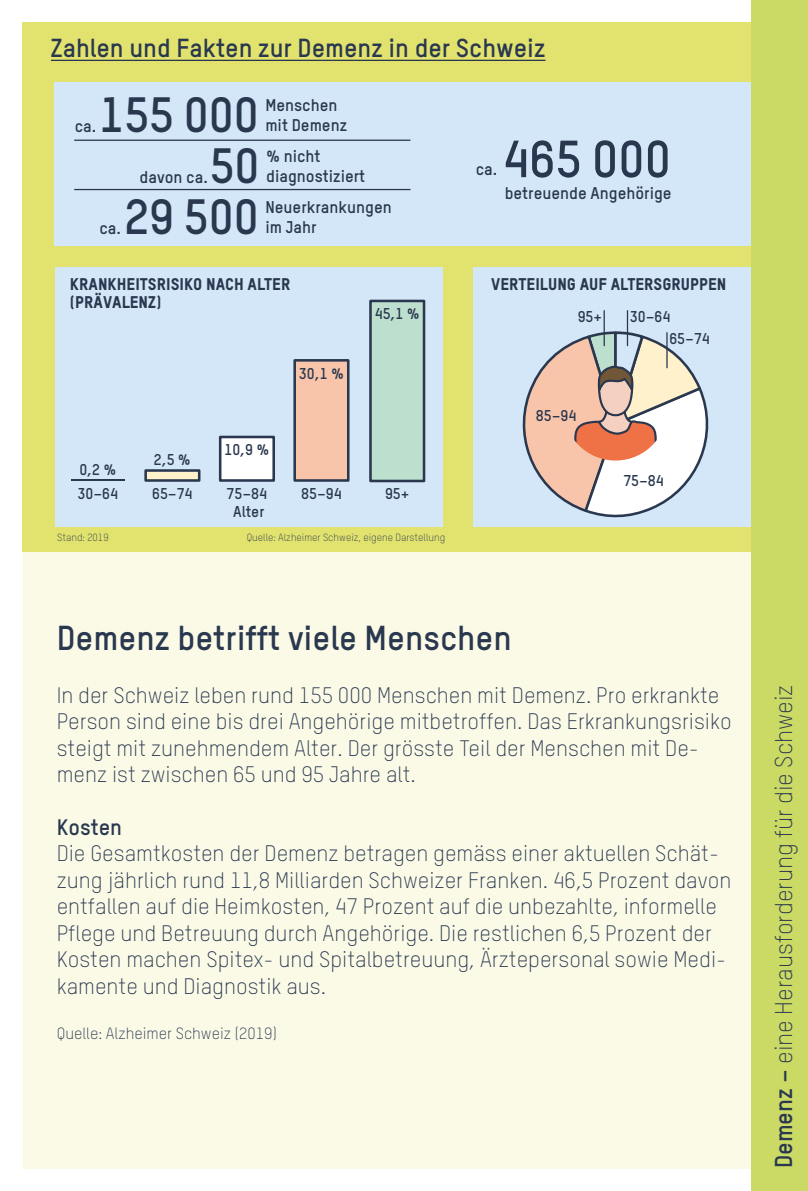
<style>
.page{position:relative;width:808px;height:1191px;background:#fff}
.page>*{position:absolute;margin:0;border:0;box-sizing:border-box;transform-origin:0 0}
.t1{font:700 51.2px "TSTAR";color:#2a384f}
.t2{font:700 48.6px "TSTAR";color:#2a384f}
.t3{font:700 34px "TSTAR";color:#2a384f}
.t4{font:700 25.6px "TSTAR";color:#2a384f}
.t5{font:300 24px "TSTAR";color:#2a384f}
.t6{font:300 22px/26.4px "TSTAR";color:#2a384f}
.t7{font:700 22px "TSTAR";color:#2a384f}
.t8{font:700 16.6px "TSTAR";color:#2a384f}
.t9{font:16.6px/17.6px "TSTAR Headline";color:#2a384f}
.t10{font:300 16px "TSTAR";color:#2a384f}
.t11{font:700 15.4px/24.2px "TSTAR";color:#2a384f}
.t12{font:300 10.2px "TSTAR";color:#2a384f}
.s1{font-weight:700}
</style>
<div class="page">
<div style="left:23px;top:530px;width:762px;height:638px;background:#fafae7"></div>
<div style="left:23px;top:23px;width:762px;height:529px;background:#e2e36e"></div>
<hr style="left:51px;top:60px;width:494px;height:1px;background:#2a384f">
<div style="left:55px;top:267px;width:388px;height:259px;background:#d4e7f8"></div>
<div style="left:370px;top:301px;width:54px;height:180px;background:#bddfce"></div>
<div style="left:369px;top:300px;width:56px;height:182px;border:3px solid #2a384f"></div>
<div style="left:295px;top:360px;width:53px;height:120px;background:#f9c5aa"></div>
<div style="left:293px;top:359px;width:56px;height:123px;border:3px solid #2a384f"></div>
<div style="left:220px;top:437px;width:54px;height:43px;background:#fff"></div>
<div style="left:219px;top:436px;width:56px;height:46px;border:3px solid #2a384f"></div>
<div style="left:146px;top:470px;width:53px;height:10px;background:#fff1cb"></div>
<div style="left:144px;top:469px;width:56px;height:13px;border:3px solid #2a384f"></div>
<hr style="left:71px;top:479px;width:54px;height:1px;background:#2a384f">
<div style="left:474px;top:267px;width:281px;height:259px;background:#d4e7f8"></div>
<svg style="left:522px;top:330px;width:187px;height:188px"></svg>
<hr style="left:603px;top:311px;width:2px;height:35px;background:#2a384f">
<hr style="left:627px;top:311px;width:1px;height:35px;background:#2a384f">
<hr style="left:666px;top:333px;width:2px;height:35px;background:#2a384f">
<div style="left:55px;top:83px;width:700px;height:163px;background:#d4e7f8"></div>
<hr style="left:74px;top:140px;width:336px;height:1px;background:#2a384f">
<hr style="left:74px;top:189px;width:336px;height:1px;background:#2a384f">
<div style="left:751px;top:0;width:57px;height:1191px;background:#cbd965"></div>
<p class="t4" style="left:51px;top:32px;width:496px">Zahlen und Fakten zur Demenz in der Schweiz</p>
<h2 class="t2" style="left:99px;top:84px;width:161px">155 000</h2>
<p class="t8" style="left:75px;top:115px;width:23px">ca.</p>
<p class="t8" style="left:265px;top:94px;width:74px">Menschen</p>
<p class="t8" style="left:265px;top:114px;width:83px">mit Demenz</p>
<h2 class="t2" style="left:210px;top:135px;width:51px">50</h2>
<p class="t8" style="left:140px;top:166px;width:70px">davon ca.</p>
<p class="t8" style="left:266px;top:146px;width:56px">% nicht</p>
<p class="t8" style="left:266px;top:166px;width:101px">diagnostiziert</p>
<h2 class="t2" style="left:125px;top:186px;width:136px">29 500</h2>
<p class="t8" style="left:99px;top:218px;width:23px">ca.</p>
<p class="t8" style="left:265px;top:197px;width:128px">Neuerkrankungen</p>
<p class="t8" style="left:265px;top:217px;width:53px">im Jahr</p>
<p class="t9" style="left:70px;top:275px;width:222px">KRANKHEITSRISIKO NACH ALTER (PRÄVALENZ)</p>
<p class="t11" style="left:299px;top:360px;width:47px">30,1 %</p>
<p class="t11" style="left:375px;top:301px;width:47px">45,1 %</p>
<p class="t11" style="left:78px;top:456px;width:42px">0,2 %<br>30–64</p>
<p class="t11" style="left:154px;top:447px;width:38px">2,5 %</p>
<p class="t11" style="left:224px;top:437px;width:47px">10,9 %</p>
<p class="t11" style="left:152px;top:481px;width:42px">65–74</p>
<p class="t11" style="left:227px;top:484px;width:42px;line-height:18.4px;text-align:center">75–84<br>Alter</p>
<p class="t11" style="left:301px;top:481px;width:42px">85–94</p>
<p class="t11" style="left:385px;top:481px;width:26px">95+</p>
<p class="t12" style="left:57px;top:531px;width:53px">Stand: 2019</p>
<p class="t12" style="left:247px;top:531px;width:200px">Quelle: Alzheimer Schweiz, eigene Darstellung</p>
<p class="t8" style="left:476px;top:159px;width:23px">ca.</p>
<h1 class="t1" style="left:502px;top:127px;width:170px">465 000</h1>
<p class="t8" style="left:505px;top:182px;width:168px">betreuende Angehörige</p>
<p class="t9" style="left:491px;top:275px;width:236px">VERTEILUNG AUF ALTERSGRUPPEN</p>
<p class="t11" style="left:578px;top:304px;width:26px">95+</p>
<p class="t11" style="left:669px;top:305px;width:42px;line-height:22px;text-indent:-39px">30–64<br>65–74</p>
<p class="t11" style="left:536px;top:403px;width:42px">85–94</p>
<p class="t11" style="left:623px;top:468px;width:42px">75–84</p>
<h3 class="t3" style="left:57px;top:616px;width:457px">Demenz betrifft viele Menschen</h3>
<p class="t6" style="left:57px;top:682px;width:676px">In der Schweiz leben rund 155 000 Menschen mit Demenz. Pro erkrankte Person sind eine bis drei Angehörige mitbetroffen. Das Erkrankungsrisiko steigt mit zunehmendem Alter. Der grösste Teil der Menschen mit De&shy;menz ist zwischen 65 und 95 Jahre alt.</p>
<p class="t7" style="left:57px;top:813px;width:67px">Kosten</p>
<p class="t6" style="left:57px;top:840px;width:676px">Die Gesamtkosten der Demenz betragen gemäss einer aktuellen Schät&shy;zung jährlich rund 11,8 Milliarden Schweizer Franken. 46,5 Prozent davon entfallen auf die Heimkosten, 47 Prozent auf die unbezahlte, informelle Pflege und Betreuung durch Angehörige. Die restlichen 6,5 Prozent der Kosten machen Spitex- und Spitalbetreuung, Ärztepersonal sowie Medi&shy;kamente und Diagnostik aus.</p>
<p class="t10" style="left:57px;top:1024px;width:222px">Quelle: Alzheimer Schweiz (2019)</p>
<p class="t5" style="left:769px;top:1168px;width:485px;rotate:-90deg"><span class="s1">Demenz –</span> eine Herausforderung für die Schweiz</p>
</div>
